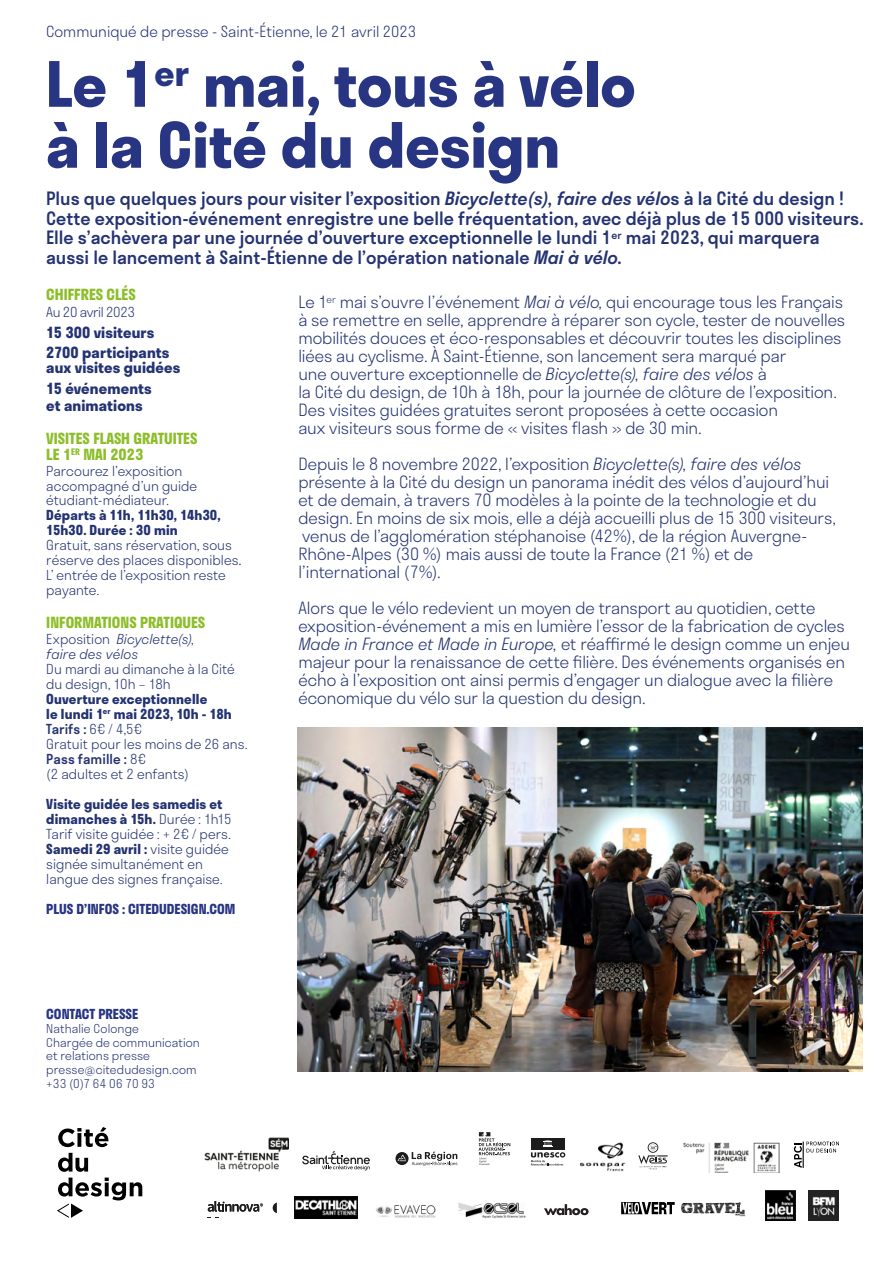
<style>
.page{position:relative;width:893px;height:1263px;background:#fff}
.page>*{position:absolute;margin:0;border:0;box-sizing:border-box;transform-origin:0 0}
.t1{font:700 60.9px/60.9px "Stratos";color:#283583}
.t2{font:500 18px/19.5px "Stratos";color:#243372}
.t3{font:300 16.5px/18px "Stratos";letter-spacing:-.005em;color:#243372}
.t4{font:700 15px/20.7px "Stratos";letter-spacing:.005em;color:#243372}
.t5{font:700 15px/16.6px "Stratos";color:#8dbe2a}
.t6{font:300 15px "Stratos";color:#243372}
.t7{font:300 13.5px/15px "Stratos";color:#243372}
.t8{font:700 13.5px "Stratos";color:#283583}
.t9{font:300 13.5px "Stratos";letter-spacing:-.025em;color:#243372}
.t10{font:300 12px/13.6px "Stratos";letter-spacing:.01em;color:#243372}
.s1{font-style:italic}
.s2{font-weight:700}
.s3{font-family:"Minion Pro";font-weight:400}
.s4{font-weight:500}
</style>
<div class="page">
<svg style="left:58px;top:1127px;width:50px;height:20px"></svg>
<svg style="left:57px;top:1153px;width:85px;height:65px"></svg>
<svg style="left:395px;top:1152px;width:62px;height:14px"></svg>
<svg style="left:478px;top:1132px;width:32px;height:33px"></svg>
<div style="left:531px;top:1137px;width:34px;height:12px;background:#1c1c1c"></div>
<svg style="left:531px;top:1140px;width:34px;height:25px"></svg>
<img style="left:683px;top:1142px;width:97px;height:30px">
<img style="left:204px;top:1137px;width:85px;height:34px">
<svg style="left:302px;top:1151px;width:68px;height:19px"></svg>
<img style="left:580px;top:1142px;width:46px;height:29px">
<svg style="left:638px;top:1144px;width:30px;height:25px"></svg>
<svg style="left:544px;top:1204px;width:45px;height:11px"></svg>
<img style="left:376px;top:1205px;width:60px;height:13px">
<svg style="left:208px;top:1201px;width:55px;height:10px"></svg>
<svg style="left:273px;top:1202px;width:4px;height:11px"></svg>
<img style="left:808px;top:1190px;width:31px;height:30px">
<img style="left:681px;top:1202px;width:65px;height:15px">
<svg style="left:621px;top:1202px;width:54px;height:12px"></svg>
<img style="left:458px;top:1202px;width:68px;height:17px">
<img style="left:294px;top:1197px;width:63px;height:22px">
<svg style="left:794px;top:1141px;width:45px;height:27px"></svg>
<img style="left:765px;top:1190px;width:31px;height:31px">
<img style="left:298px;top:727px;width:565px;height:345px">
<p class="t6" style="left:46px;top:19px;width:371px">Communiqué de presse - Saint-Étienne, le 21 avril 2023</p>
<p class="t1" style="left:46px;top:52px;width:591px">Le 1<sup>er</sup> mai, tous à vélo à la Cité du design</p>
<p class="t2" style="left:46px;top:188px;width:819px">Plus que quelques jours pour visiter l’exposition <span class="s1">Bicyclette(s), faire des vélo</span>s à la Cité du design !<br>Cette exposition-événement enregistre une belle fréquentation, avec déjà plus de 15 000 visiteurs.<br>Elle s’achèvera par une journée d’ouverture exceptionnelle le lundi 1<sup>er</sup> mai 2023, qui marquera aussi le lancement à Saint-Étienne de l’opération nationale <span class="s1">Mai à vélo.</span></p>
<p class="t5" style="left:46px;top:286px;width:91px">CHIFFRES CLÉS</p>
<p class="t9" style="left:46px;top:301px;width:90px">Au 20 avril 2023</p>
<p class="t4" style="left:46px;top:321px;width:125px">15 300 visiteurs<br>2700 participants</p>
<p class="t4" style="left:46px;top:357px;width:135px">aux visites guidées<br>15 événements</p>
<p class="t4" style="left:46px;top:394px;width:98px">et animations</p>
<p class="t5" style="left:46px;top:429px;width:153px">VISITES FLASH GRATUITES<br>LE 1<sup>ER</sup> MAI 2023</p>
<p class="t7" style="left:46px;top:463px;width:197px">Parcourez l’exposition accompagné d’un guide étudiant-médiateur.<br><span class="s2">Départs à 11h, 11h30, 14h30,<br>15h30. Durée : 30 min<br></span>Gratuit, sans réservation, sous réserve des places disponibles<span class="s3">.<br></span>L’ entrée de l’exposition reste payante.</p>
<p class="t5" style="left:46px;top:614px;width:160px">INFORMATIONS PRATIQUES</p>
<p class="t7" style="left:46px;top:631px;width:203px">Exposition <span class="s1">Bicyclette(s),<br>faire des vélos<br></span>Du mardi au dimanche à la Cité du design, 10h – 18h<br><span class="s2">Ouverture exceptionnelle<br>le lundi 1</span><sup>er</sup> <span class="s2">mai 2023, 10h - 18h<br></span><span class="s4">Tarifs :</span> 6€ / 4,5€<br>Gratuit pour les moins de 26 ans.<br><span class="s4">Pass famille :</span> 8€<br>(2 adultes et 2 enfants)</p>
<p class="t7" style="left:46px;top:796px;width:187px"><span class="s2">Visite guidée les samedis et dimanches à 15h.</span> Durée : 1h15<br>Tarif visite guidée : + 2€ / pers.<br><span class="s2">Samedi 29 avril :</span> visite guidée signée simultanément en langue des signes française.</p>
<p class="t8" style="left:46px;top:898px;width:191px">PLUS D’INFOS : CITEDUDESIGN.COM</p>
<p class="t3" style="left:298px;top:292px;width:548px">Le 1<sup>er</sup> mai s’ouvre l’événement <span class="s1">Mai à vélo,</span> qui encourage tous les Français à se remettre en selle, apprendre à réparer son cycle, tester de nouvelles mobilités douces et éco-responsables et découvrir toutes les disciplines liées au cyclisme. À Saint-Étienne, son lancement sera marqué par<br>une ouverture exceptionnelle de <span class="s1">Bicyclette(s), faire des vélos</span> à<br>la Cité du design, de 10h à 18h, pour la journée de clôture de l’exposition.</p>
<p class="t3" style="left:298px;top:400px;width:481px">Des visites guidées gratuites seront proposées à cette occasion aux visiteurs sous forme de « visites flash » de 30 min.</p>
<p class="t3" style="left:298px;top:454px;width:539px">Depuis le 8 novembre 2022, l’exposition <span class="s1">Bicyclette(s), faire des vélos </span>présente à la Cité du design un panorama inédit des vélos d’aujourd’hui et de demain, à travers 70 modèles à la pointe de la technologie et du design. En moins de six mois, elle a déjà accueilli plus de 15 300 visiteurs, venus de l’agglomération stéphanoise (42%), de la région Auvergne-Rhône-Alpes (30 %) mais aussi de toute la France (21 %) et de l’international (7%).</p>
<p class="t3" style="left:298px;top:598px;width:553px">Alors que le vélo redevient un moyen de transport au quotidien, cette exposition-événement a mis en lumière l’essor de la fabrication de cycles <span class="s1">Made in France et Made in Europe,</span> et réaffirmé le design comme un enjeu majeur pour la renaissance de cette filière. Des événements organisés en écho à l’exposition ont ainsi permis d’engager un dialogue avec la filière économique du vélo sur la question du design.</p>
<p class="t8" style="left:46px;top:1003px;width:94px">CONTACT PRESSE</p>
<p class="t10" style="left:46px;top:1021px;width:155px">Nathalie Colonge<br>Chargée de communication et relations presse presse@citedudesign.com +33 (0)7 64 06 70 93</p>
</div>
